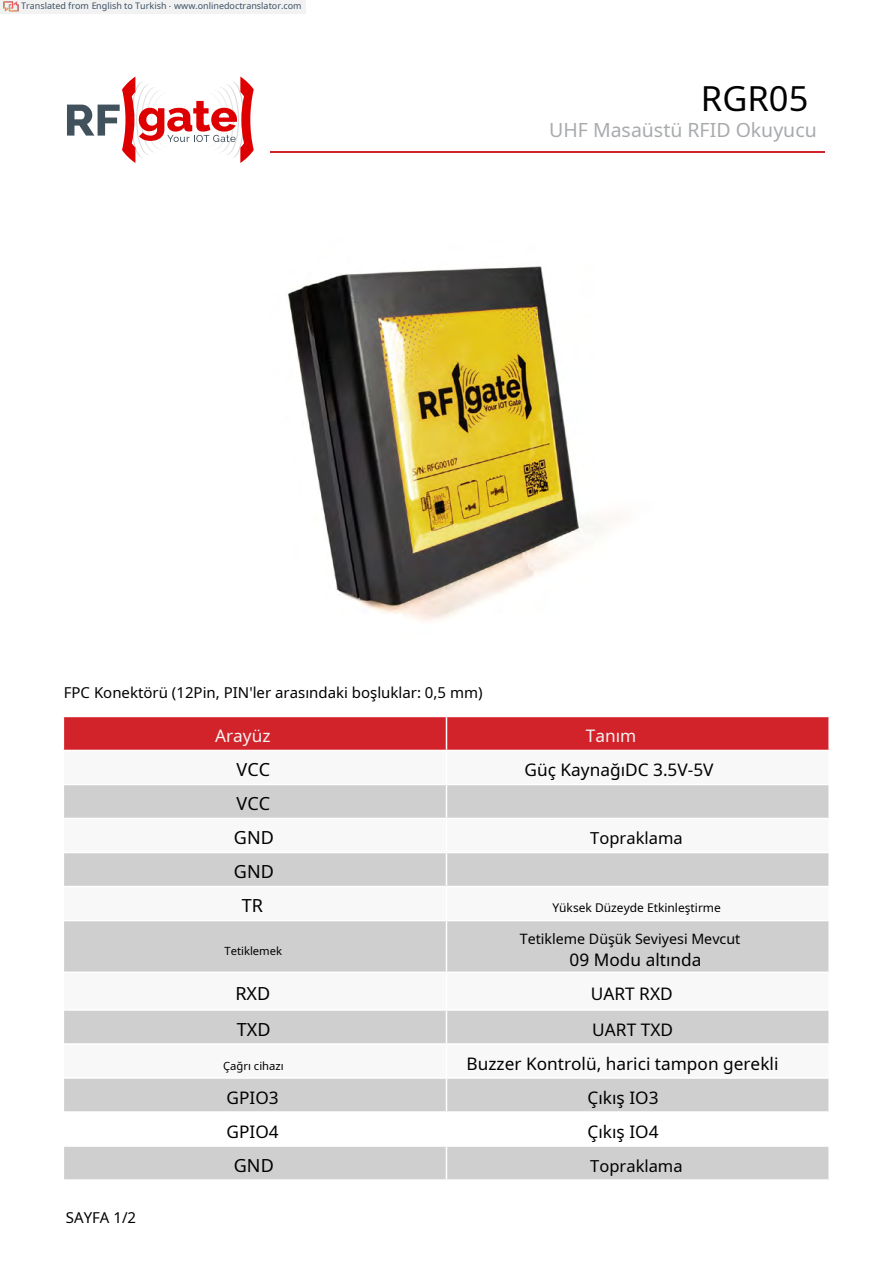
<style>
.page{position:relative;width:893px;height:1263px;background:#fff}
.page>*{position:absolute;margin:0;border:0;box-sizing:border-box;transform-origin:0 0}
.t1{font:34.5px "Noto Sans";color:#000}
.t2{font:19.5px "Noto Sans";color:#a8aaad}
.t3{font:18px/34px "Noto Sans";color:#000}
.t4{font:17.25px/33.9px "Noto Sans";color:#000;text-align:center}
.t5{font:17.25px "Noto Sans";color:#f3f4f4}
.t6{font:16.5px "Noto Sans";color:#000}
.t7{font:15px "Noto Sans";color:#000}
.t8{font:14.25px "Noto Sans";color:#000}
.t9{font:12px "Noto Sans";color:#000}
.t10{font:11.25px "Noto Sans";color:#000}
.t11{font:9px "Noto Sans";color:rgb(15 43 70/.8)}
</style>
<div class="page">
<div style="left:64px;top:717px;width:764px;height:33px;background:#d2232a"></div>
<svg style="left:64px;top:785px;width:764px;height:394px;fill:#cfcfd0"></svg>
<svg style="left:64px;top:1113px;width:764px;height:32px"></svg>
<hr style="left:446px;top:717px;width:1px;height:33px;background:#fff">
<hr style="left:446px;top:785px;width:1px;height:33px;background:#fff">
<hr style="left:63px;top:818px;width:383px;height:1px;background:#fff">
<hr style="left:446px;top:818px;width:384px;height:1px;background:#fff">
<hr style="left:446px;top:819px;width:1px;height:33px;background:#fff">
<hr style="left:63px;top:852px;width:383px;height:1px;background:#fff">
<hr style="left:446px;top:852px;width:384px;height:1px;background:#fff">
<hr style="left:446px;top:853px;width:1px;height:33px;background:#fff">
<hr style="left:63px;top:886px;width:383px;height:1px;background:#fff">
<hr style="left:446px;top:886px;width:384px;height:1px;background:#fff">
<hr style="left:446px;top:887px;width:1px;height:33px;background:#fff">
<hr style="left:63px;top:920px;width:383px;height:1px;background:#fff">
<hr style="left:446px;top:920px;width:384px;height:1px;background:#fff">
<hr style="left:446px;top:921px;width:1px;height:50px;background:#fff">
<hr style="left:63px;top:971px;width:383px;height:2px;background:#fff">
<hr style="left:446px;top:971px;width:384px;height:2px;background:#fff">
<hr style="left:446px;top:973px;width:1px;height:36px;background:#fff">
<hr style="left:63px;top:1009px;width:383px;height:2px;background:#fff">
<hr style="left:446px;top:1009px;width:384px;height:2px;background:#fff">
<hr style="left:446px;top:1011px;width:1px;height:32px;background:#fff">
<hr style="left:63px;top:1043px;width:383px;height:2px;background:#fff">
<hr style="left:446px;top:1043px;width:384px;height:2px;background:#fff">
<hr style="left:446px;top:1045px;width:1px;height:32px;background:#fff">
<hr style="left:63px;top:1077px;width:383px;height:2px;background:#fff">
<hr style="left:446px;top:1077px;width:384px;height:2px;background:#fff">
<hr style="left:446px;top:1079px;width:1px;height:32px;background:#fff">
<hr style="left:446px;top:1113px;width:1px;height:32px;background:#fff">
<hr style="left:446px;top:1147px;width:1px;height:32px;background:#fff">
<hr style="left:63px;top:1111px;width:383px;height:2px;background:#fff">
<hr style="left:446px;top:1111px;width:384px;height:2px;background:#fff">
<hr style="left:63px;top:1145px;width:383px;height:2px;background:#fff">
<hr style="left:446px;top:1145px;width:384px;height:2px;background:#fff">
<img style="left:287px;top:266px;width:334px;height:356px">
<svg style="left:67px;top:77px;width:187px;height:86px"></svg>
<svg style="left:270px;top:151px;width:555px;height:2px"></svg>
<div style="left:0;top:0;width:306px;height:14px;background:#f2f2f2"></div>
<img style="left:4px;top:1px;width:15px;height:11px">
<p class="t11" style="left:21px;top:-1px;width:282px">Translated from English to Turkish - www.onlinedoctranslator.com</p>
<h1 class="t1" style="left:701px;top:75px;width:109px">RGR05</h1>
<p class="t2" style="left:549px;top:116px;width:269px">UHF Masaüstü RFID Okuyucu</p>
<p class="t7" style="left:64px;top:682px;width:420px">FPC Konektörü (12Pin, PIN'ler arasındaki boşluklar: 0,5 mm(</p>
<p class="t5" style="left:215px;top:724px;width:57px">Arayüz</p>
<p class="t3" style="left:237px;top:752px;width:35px">VCC<br>VCC</p>
<p class="t3" style="left:234px;top:820px;width:41px">GND<br>GND</p>
<p class="t3" style="left:242px;top:888px;width:23px">TR</p>
<p class="t10" style="left:224px;top:943px;width:59px">Tetiklemek</p>
<p class="t3" style="left:235px;top:976px;width:36px">RXD</p>
<p class="t3" style="left:237px;top:1012px;width:35px">TXD</p>
<p class="t5" style="left:586px;top:724px;width:52px">Tanım</p>
<p class="t4" style="left:525px;top:752px;width:190px">Güç KaynağıDC 3.5V-5V</p>
<p class="t6" style="left:590px;top:826px;width:94px">Topraklama</p>
<p class="t9" style="left:552px;top:899px;width:170px">Yüksek Düzeyde Etkinleştirme</p>
<p class="t8" style="left:520px;top:929px;width:222px">Tetikleme Düşük Seviyesi Mevcut</p>
<p class="t4" style="left:570px;top:942px;width:133px">09 Modu altında<br>UART RXD</p>
<p class="t4" style="left:592px;top:1012px;width:82px">UART TXD</p>
<p class="t7" style="left:66px;top:1207px;width:72px">SAYFA 1/2</p>
<p class="t10" style="left:223px;top:1058px;width:62px">Çağrı cihazı</p>
<p class="t4" style="left:227px;top:1080px;width:54px">GPIO3</p>
<p class="t4" style="left:227px;top:1114px;width:54px">GPIO4</p>
<p class="t3" style="left:234px;top:1148px;width:41px">GND</p>
<p class="t4" style="left:467px;top:1046px;width:313px">Buzzer Kontrolü, harici tampon gerekli</p>
<p class="t4" style="left:588px;top:1080px;width:72px">Çıkış IO3</p>
<p class="t4" style="left:588px;top:1114px;width:72px">Çıkış IO4</p>
<p class="t6" style="left:590px;top:1154px;width:94px">Topraklama</p>
</div>
